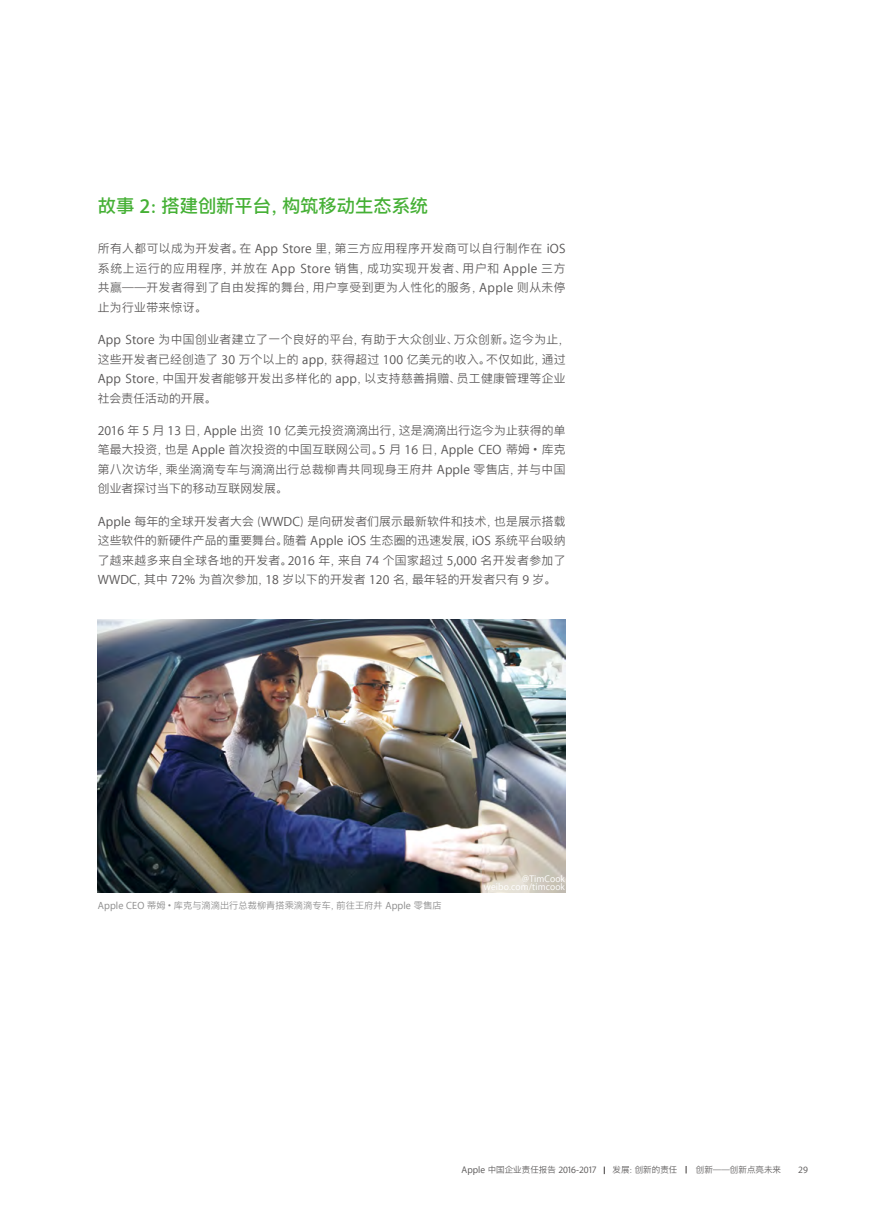
<style>
.page{position:relative;width:893px;height:1212px;background:#fff}
.page>*{position:absolute;margin:0;border:0;box-sizing:border-box;transform-origin:0 0}
.t1{font:600 21px "Han Hei SC";color:#45b035}
.t2{font:13.5px/19.5px "Han Hei SC Text";letter-spacing:.03em;color:#595757;text-align:justify}
.t3{font:10.5px "Han Hei SC Text";letter-spacing:.01em;color:#898989}
.t4{font:9.75px "Myriad Set Text";letter-spacing:.01em;color:#fff}
.t5{font:9.75px "Myriad Set Text";letter-spacing:-.01em;color:#595757}
.t6{font:9.75px "Han Hei SC Text";letter-spacing:.005em;color:#595757}
.s1{font-family:"Myriad Set Text"}
.s2{font-family:"Han Hei SC Text"}
</style>
<div class="page">
<img style="left:98px;top:619px;width:468px;height:273px">
<h1 class="t1" style="left:98px;top:192px;width:332px">故事 2：搭建创新平台，构筑移动生态系统</h1>
<p class="t2" style="left:98px;top:239px;width:469px">所有人都可以成为开发者。在 <span class="s1">App Store</span> 里，第三方应用程序开发商可以自行制作在 <span class="s1">iOS</span>系统上运行的应用程序，并放在 <span class="s1">App Store</span> 销售，成功实现开发者、用户和 <span class="s1">Apple</span> 三方共赢——开发者得到了自由发挥的舞台，用户享受到更为人性化的服务，<span class="s1">Apple</span> 则从未停止为行业带来惊讶。</p>
<p class="t2" style="left:98px;top:329px;width:469px"><span class="s1">App Store</span> 为中国创业者建立了一个良好的平台，有助于大众创业、万众创新。迄今为止，这些开发者已经创造了 <span class="s1">30</span> 万个以上的 <span class="s1">app</span>，获得超过 <span class="s1">100</span> 亿美元的收入。不仅如此，通过<span class="s1">App Store</span>，中国开发者能够开发出多样化的 <span class="s1">app</span>，以支持慈善捐赠、员工健康管理等企业社会责任活动的开展。</p>
<p class="t2" style="left:98px;top:420px;width:469px"><span class="s1">2016</span> 年 <span class="s1">5</span> 月 <span class="s1">13</span> 日，<span class="s1">Apple</span> 出资 <span class="s1">10</span> 亿美元投资滴滴出行，这是滴滴出行迄今为止获得的单笔最大投资，也是 <span class="s1">Apple</span> 首次投资的中国互联网公司。<span class="s1">5</span> 月 <span class="s1">16</span> 日，<span class="s1">Apple CEO</span> 蒂姆 <span class="s1">•</span> 库克第八次访华，乘坐滴滴专车与滴滴出行总裁柳青共同现身王府井 <span class="s1">Apple</span> 零售店，并与中国创业者探讨当下的移动互联网发展。</p>
<p class="t2" style="left:98px;top:511px;width:469px"><span class="s1">Apple</span> 每年的全球开发者大会（<span class="s1">WWDC</span>）是向研发者们展示最新软件和技术，也是展示搭载这些软件的新硬件产品的重要舞台。随着 <span class="s1">Apple iOS</span> 生态圈的迅速发展，<span class="s1">iOS</span> 系统平台吸纳了越来越多来自全球各地的开发者。<span class="s1">2016</span> 年，来自 <span class="s1">74</span> 个国家超过 <span class="s1">5,000</span> 名开发者参加了<span class="s1">WWDC</span>，其中 <span class="s1">72%</span> 为首次参加，<span class="s1">18</span> 岁以下的开发者 <span class="s1">120</span> 名，最年轻的开发者只有 <span class="s1">9</span> 岁。</p>
<p class="t3" style="left:98px;top:899px;width:345px"><span class="s1">Apple CEO</span> 蒂姆 <span class="s1">•</span> 库克与滴滴出行总裁柳青搭乘滴滴专车，前往王府井 <span class="s1">Apple</span> 零售店</p>
<p class="t4" style="left:522px;top:871px;width:44px">@TimCook</p>
<p class="t4" style="left:484px;top:880px;width:83px">weibo.com/timcook</p>
<p class="t5" style="left:462px;top:1162px;width:137px">Apple <span class="s2">中国企业责任报告</span> 2016-2017</p>
<p class="t6" style="left:613px;top:1164px;width:66px">发展：创新的责任</p>
<p class="t6" style="left:696px;top:1164px;width:87px">创新——创新点亮未来</p>
<p class="t5" style="left:798px;top:1162px;width:11px">29</p>
</div>
